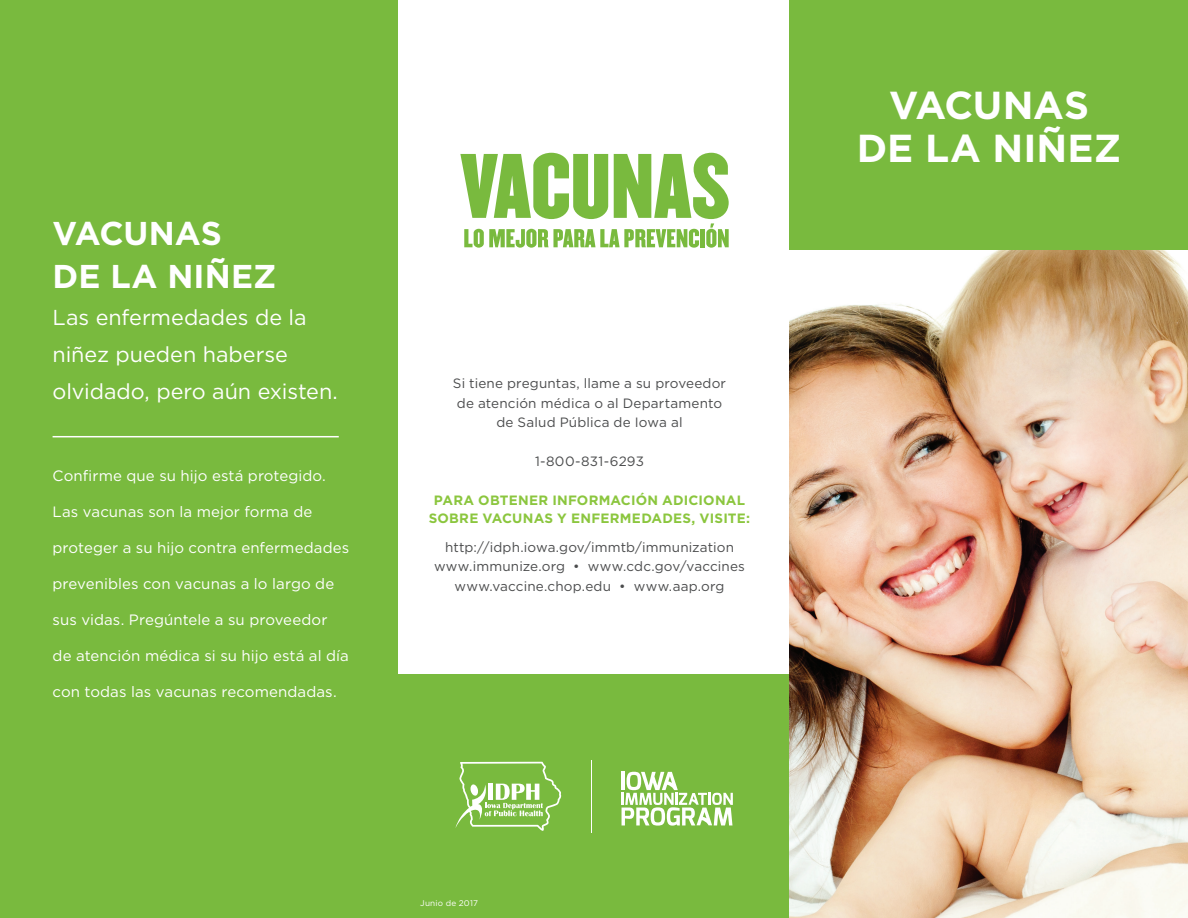
<style>
.page{position:relative;width:1188px;height:918px;background:#fff}
.page>*{position:absolute;margin:0;border:0;box-sizing:border-box;transform-origin:0 0}
.t1{font:700 39px "Gotham";color:#fff}
.t2{font:700 33px/43.2px "Gotham";color:#fff}
.t3{font:21.6px "Gotham";color:#fff}
.t4{font:15px "Gotham";letter-spacing:.005em;color:#fff}
.t5{font:13.5px "Gotham";letter-spacing:.01em;color:#4b4c4d}
.t6{font:700 13.5px/18px "Gotham";letter-spacing:.015em;color:#8bc63e;text-align:center}
.t7{font:8.25px "Gotham";letter-spacing:.025em;color:#fff}
</style>
<div class="page">
<div style="left:0;top:0;width:397px;height:918px;background:#79ba3e"></div>
<img style="left:789px;top:249px;width:399px;height:669px">
<div style="left:397px;top:675px;width:392px;height:243px;background:#79ba3e"></div>
<div style="left:789px;top:0;width:399px;height:249px;background:#79ba3e"></div>
<hr style="left:53px;top:436px;width:286px;height:1px;background:#fff">
<svg style="left:622px;top:772px;width:111px;height:54px"></svg>
<svg style="left:455px;top:762px;width:106px;height:69px"></svg>
<hr style="left:591px;top:760px;width:1px;height:73px;background:#fff">
<svg style="left:460px;top:153px;width:269px;height:95px"></svg>
<p class="t2" style="left:53px;top:212px;width:225px">VACUNAS<br>DE LA NIÑEZ</p>
<p class="t3" style="left:53px;top:304px;width:256px">Las enfermedades de la</p>
<p class="t3" style="left:53px;top:340px;width:237px">niñez pueden haberse</p>
<p class="t3" style="left:53px;top:377px;width:287px">olvidado, pero aún existen.</p>
<p class="t4" style="left:53px;top:466px;width:275px">Confirme que su hijo está protegido.</p>
<p class="t4" style="left:53px;top:502px;width:261px">Las vacunas son la mejor forma de</p>
<p class="t4" style="left:53px;top:538px;width:298px">proteger a su hijo contra enfermedades</p>
<p class="t4" style="left:53px;top:574px;width:283px">prevenibles con vacunas a lo largo de</p>
<p class="t4" style="left:53px;top:610px;width:276px">sus vidas. Pregúntele a su proveedor</p>
<p class="t4" style="left:53px;top:646px;width:298px">de atención médica si su hijo está al día</p>
<p class="t4" style="left:53px;top:682px;width:286px">con todas las vacunas recomendadas.</p>
<p class="t5" style="left:453px;top:375px;width:275px">Si tiene preguntas, llame a su proveedor</p>
<p class="t5" style="left:457px;top:394px;width:267px">de atención médica o al Departamento</p>
<p class="t5" style="left:496px;top:414px;width:188px">de Salud Pública de Iowa al</p>
<p class="t5" style="left:535px;top:453px;width:110px">1-800-831-6293</p>
<p class="t6" style="left:429px;top:492px;width:323px">PARA OBTENER INFORMACIÓN ADICIONAL<br>SOBRE VACUNAS Y ENFERMEDADES, VISITE:</p>
<p class="t5" style="left:445px;top:538px;width:290px">http://idph.iowa.gov/immtb/immunization</p>
<p class="t5" style="left:434px;top:558px;width:312px">www.immunize.org • www.cdc.gov/vaccines</p>
<p class="t5" style="left:454px;top:577px;width:272px">www.vaccine.chop.edu • www.aap.org</p>
<p class="t7" style="left:420px;top:898px;width:59px">Junio de 2017</p>
<p class="t1" style="left:889px;top:79px;width:201px">VACUNAS</p>
<p class="t1" style="left:857px;top:122px;width:266px">DE LA NIÑEZ</p>
</div>
